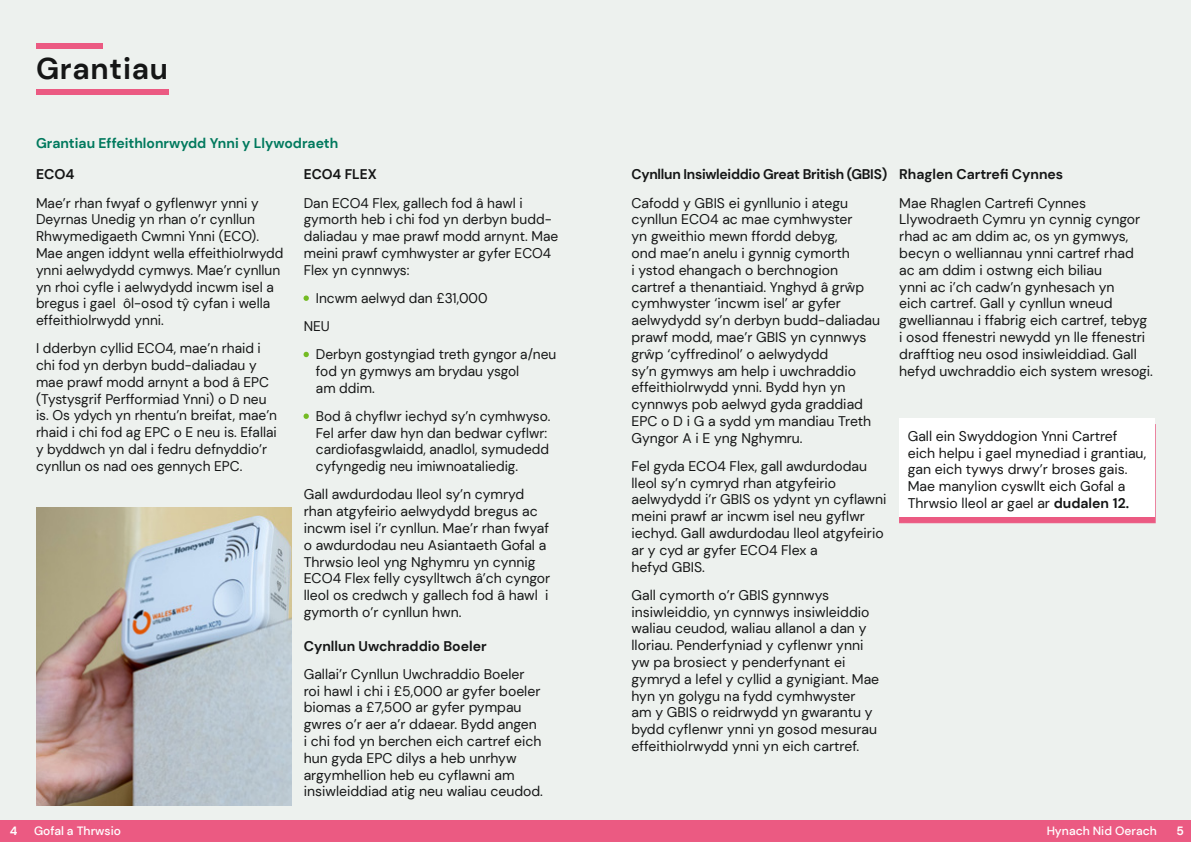
<style>
.page{position:relative;width:1191px;height:842px;background:#edf1ee}
.page>*{position:absolute;margin:0;border:0;box-sizing:border-box;transform-origin:0 0}
.t1{font:700 30px "DM Sans";letter-spacing:.025em;color:#151616}
.t2{font:14px/16.8px "DM Sans";color:#151616}
.t3{font:700 14px "DM Sans";color:#151616}
.t4{font:700 14px "DM Sans";color:#00795d}
.t5{font:700 14px "DM Sans";letter-spacing:-.02em;color:#151616}
.t6{font:500 12px "DM Sans";color:#fff}
.t7{font:700 12px "DM Sans";color:#fff}
.s1{color:#74bb23}
.s2{font-weight:700}
</style>
<div class="page">
<div style="left:0;top:820px;width:595px;height:22px;background:#eb5a82"></div>
<div style="left:595px;top:820px;width:596px;height:22px;background:#eb5a82"></div>
<div style="left:36px;top:44px;width:66px;height:5px;background:#eb5a82"></div>
<div style="left:36px;top:89px;width:132px;height:6px;background:#eb5a82"></div>
<div style="left:899px;top:424px;width:256px;height:99px;background:#eb5a82"></div>
<div style="left:899px;top:418px;width:256px;height:99px;background:#fff"></div>
<img style="left:36px;top:507px;width:256px;height:299px">
<h1 class="t1" style="left:36px;top:50px;width:134px">Grantiau</h1>
<p class="t4" style="left:36px;top:134px;width:304px">Grantiau Effeithlonrwydd Ynni y Llywodraeth</p>
<p class="t3" style="left:36px;top:166px;width:40px">ECO4</p>
<p class="t2" style="left:36px;top:194px;width:249px">Mae’r rhan fwyaf o gyflenwyr ynni y Deyrnas Unedig yn rhan o’r cynllun Rhwymedigaeth Cwmni Ynni (ECO).<br>Mae angen iddynt wella effeithiolrwydd ynni aelwydydd cymwys. Mae’r cynllun yn rhoi cyfle i aelwydydd incwm isel a bregus i gael ôl-osod tŷ cyfan i wella effeithiolrwydd ynni.</p>
<p class="t2" style="left:36px;top:340px;width:243px">I dderbyn cyllid ECO4, mae’n rhaid i chi fod yn derbyn budd-daliadau y mae prawf modd arnynt a bod â EPC (Tystysgrif Perfformiad Ynni) o D neu is. Os ydych yn rhentu’n breifat, mae’n rhaid i chi fod ag EPC o E neu is. Efallai y byddwch yn dal i fedru defnyddio’r cynllun os nad oes gennych EPC.</p>
<p class="t3" style="left:304px;top:166px;width:75px">ECO4 FLEX</p>
<p class="t2" style="left:304px;top:194px;width:256px">Dan ECO4 Flex, gallech fod â hawl i gymorth heb i chi fod yn derbyn budd&shy;daliadau y mae prawf modd arnynt. Mae meini prawf cymhwyster ar gyfer ECO4<br>Flex yn cynnwys:</p>
<p class="t2" style="left:304px;top:284px;width:185px;line-height:28.1px"><span class="s1">•</span> Incwm aelwyd dan £31,000<br>NEU</p>
<p class="t2" style="left:316px;top:346px;width:242px;text-indent:-12px"><span class="s1">•</span> Derbyn gostyngiad treth gyngor a/neu fod yn gymwys am brydau ysgol<br>am ddim.</p>
<p class="t2" style="left:316px;top:407px;width:236px;text-indent:-12px"><span class="s1">•</span> Bod â chyflwr iechyd sy’n cymhwyso.<br>Fel arfer daw hyn dan bedwar cyflwr: cardiofasgwlaidd, anadlol, symudedd cyfyngedig neu imiwnoataliedig.</p>
<p class="t2" style="left:304px;top:486px;width:248px">Gall awdurdodau lleol sy’n cymryd rhan atgyfeirio aelwydydd bregus ac incwm isel i’r cynllun. Mae’r rhan fwyaf o awdurdodau neu Asiantaeth Gofal a Thrwsio leol yng Nghymru yn cynnig ECO4 Flex felly cysylltwch â’ch cyngor lleol os credwch y gallech fod â hawl i gymorth o’r cynllun hwn.</p>
<p class="t3" style="left:304px;top:637px;width:184px">Cynllun Uwchraddio Boeler</p>
<p class="t2" style="left:304px;top:665px;width:241px">Gallai’r Cynllun Uwchraddio Boeler roi hawl i chi i £5,000 ar gyfer boeler biomas a £7,500 ar gyfer pympau gwres o’r aer a’r ddaear. Bydd angen i chi fod yn berchen eich cartref eich hun gyda EPC dilys a heb unrhyw argymhellion heb eu cyflawni am insiwleiddiad atig neu waliau ceudod.</p>
<p class="t5" style="left:631px;top:166px;width:257px">Cynllun Insiwleiddio Great British (GBIS)</p>
<p class="t2" style="left:631px;top:194px;width:250px">Cafodd y GBIS ei gynllunio i ategu cynllun ECO4 ac mae cymhwyster<br>yn gweithio mewn ffordd debyg,<br>ond mae’n anelu i gynnig cymorth<br>i ystod ehangach o berchnogion cartref a thenantiaid. Ynghyd â grŵp cymhwyster ‘incwm isel’ ar gyfer aelwydydd sy’n derbyn budd-daliadau prawf modd, mae’r GBIS yn cynnwys grŵp ‘cyffredinol’ o aelwydydd<br>sy’n gymwys am help i uwchraddio effeithiolrwydd ynni. Bydd hyn yn cynnwys pob aelwyd gyda graddiad<br>EPC o D i G a sydd ym mandiau Treth<br>Gyngor A i E yng Nghymru.</p>
<p class="t2" style="left:631px;top:457px;width:256px">Fel gyda ECO4 Flex, gall awdurdodau lleol sy’n cymryd rhan atgyfeirio aelwydydd i’r GBIS os ydynt yn cyflawni meini prawf ar incwm isel neu gyflwr iechyd. Gall awdurdodau lleol atgyfeirio ar y cyd ar gyfer ECO4 Flex a<br>hefyd GBIS.</p>
<p class="t2" style="left:631px;top:586px;width:249px">Gall cymorth o’r GBIS gynnwys insiwleiddio, yn cynnwys insiwleiddio waliau ceudod, waliau allanol a dan y lloriau. Penderfyniad y cyflenwr ynni yw pa brosiect y penderfynant ei gymryd a lefel y cyllid a gynigiant. Mae hyn yn golygu na fydd cymhwyster<br>am y GBIS o reidrwydd yn gwarantu y bydd cyflenwr ynni yn gosod mesurau effeithiolrwydd ynni yn eich cartref.</p>
<p class="t3" style="left:899px;top:166px;width:165px">Rhaglen Cartrefi Cynnes</p>
<p class="t2" style="left:899px;top:194px;width:255px">Mae Rhaglen Cartrefi Cynnes Llywodraeth Cymru yn cynnig cyngor rhad ac am ddim ac, os yn gymwys, becyn o welliannau ynni cartref rhad ac am ddim i ostwng eich biliau<br>ynni ac i’ch cadw’n gynhesach yn<br>eich cartref. Gall y cynllun wneud gwelliannau i ffabrig eich cartref, tebyg i osod ffenestri newydd yn lle ffenestri drafftiog neu osod insiwleiddiad. Gall hefyd uwchraddio eich system wresogi.</p>
<p class="t2" style="left:907px;top:427px;width:240px">Gall ein Swyddogion Ynni Cartref eich helpu i gael mynediad i grantiau, gan eich tywys drwy’r broses gais.<br>Mae manylion cyswllt eich Gofal a Thrwsio lleol ar gael ar <span class="s2">dudalen 12.</span></p>
<p class="t7" style="left:10px;top:823px;width:9px">4</p>
<p class="t6" style="left:34px;top:823px;width:88px">Gofal a Thrwsio</p>
<p class="t6" style="left:1046px;top:823px;width:112px">Hynach Nid Oerach</p>
<p class="t7" style="left:1176px;top:823px;width:9px">5</p>
</div>
